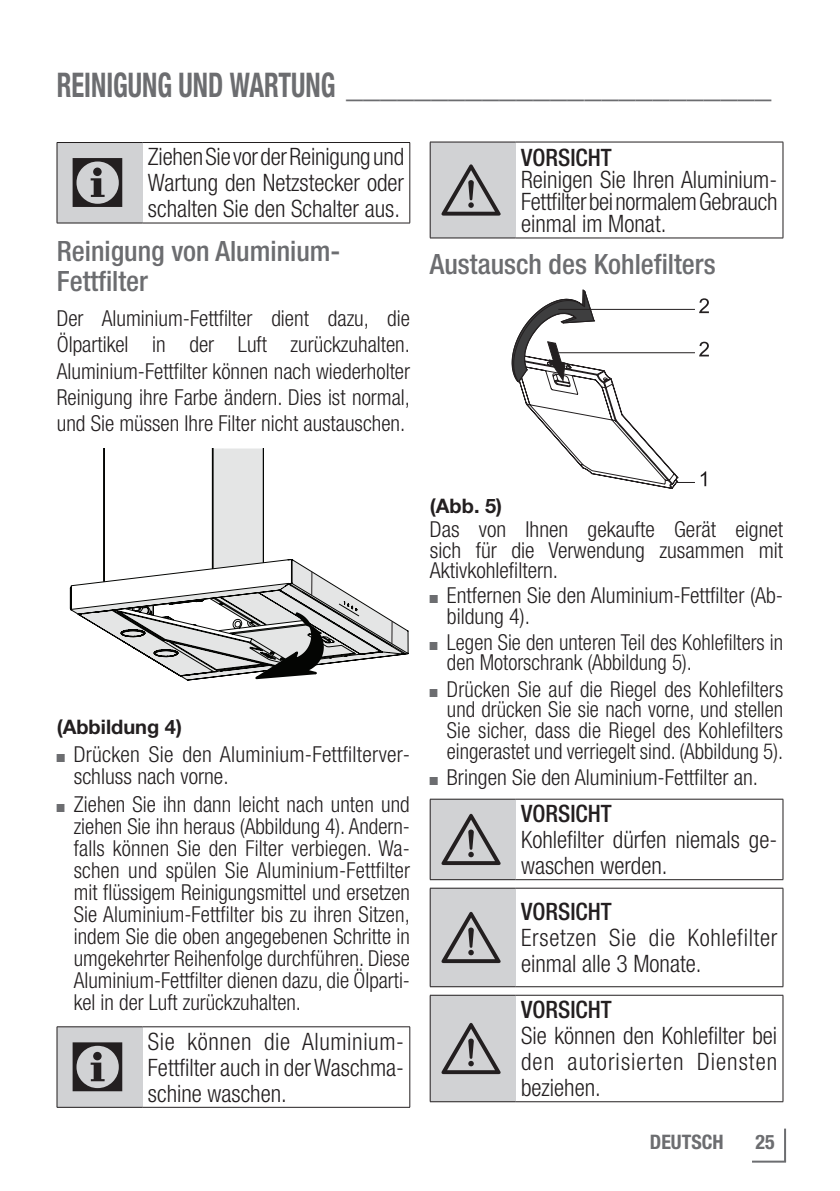
<style>
.page{position:relative;width:840px;height:1191px;background:#fff}
.page>*{position:absolute;margin:0;border:0;box-sizing:border-box;transform-origin:0 0}
.t1{font:72px "ZIWARNUN";color:#231f20}
.t2{font:64px "ZIWARNUN";color:#231f20}
.t3{font:700 condensed 34px "Helvetica Neue LT Pro";color:#6c6d70;scale:.78 1}
.t4{font:500 condensed 28px/30px "Helvetica Neue LT Pro";color:#6c6d70}
.t5{font:300 condensed 24px/26px "Helvetica Neue LT Pro";color:#231f20;text-align:justify}
.t6{font:300 condensed 24px/26px "Helvetica Neue LT Pro";letter-spacing:.03em;color:#231f20}
.t7{font:500 condensed 24px "Helvetica Neue LT Pro";color:#231f20}
.t8{font:300 condensed 22px/22px "Helvetica Neue LT Pro";color:#231f20;text-align:justify}
.t9{font:300 condensed 22px/20.6px "Helvetica Neue LT Pro";color:#231f20;scale:.96 1}
.t10{font:700 20px "Helvetica Neue LT Pro";color:#231f20}
.t11{font:700 condensed 20px "Helvetica Neue LT Pro";color:#6c6d70}
.s1{font-family:"Futura TOT Boo";font-weight:400;font-stretch:normal;font-size:12px;color:#6c6d70}
</style>
<div class="page">
<hr style="left:783px;top:1128px;width:2px;height:33px;background:#6c6d70">
<hr style="left:751px;top:1160px;width:34px;height:2px;background:#6c6d70">
<div style="left:57px;top:142px;width:85px;height:81px;background:#d1d2d4"></div>
<hr style="left:57px;top:142px;width:85px;height:1px;background:#231f20">
<hr style="left:57px;top:143px;width:1px;height:80px;background:#231f20">
<hr style="left:142px;top:142px;width:268px;height:1px;background:#231f20">
<hr style="left:409px;top:143px;width:1px;height:80px;background:#231f20">
<hr style="left:57px;top:223px;width:85px;height:1px;background:#231f20">
<hr style="left:142px;top:223px;width:268px;height:1px;background:#231f20">
<svg style="left:70px;top:581px;width:339px;height:100px"></svg>
<svg style="left:103px;top:448px;width:305px;height:207px"></svg>
<svg style="left:247px;top:607px;width:82px;height:74px;background:#959695"></svg>
<svg style="left:338px;top:603px;width:21px;height:13px"></svg>
<svg style="left:311px;top:572px;width:1px;height:23px"></svg>
<svg style="left:391px;top:621px;width:1px;height:23px"></svg>
<div style="left:57px;top:1026px;width:85px;height:81px;background:#d1d2d4"></div>
<hr style="left:57px;top:1026px;width:85px;height:1px;background:#231f20">
<hr style="left:57px;top:1027px;width:1px;height:80px;background:#231f20">
<hr style="left:57px;top:1107px;width:85px;height:1px;background:#231f20">
<hr style="left:142px;top:1026px;width:268px;height:1px;background:#231f20">
<hr style="left:409px;top:1027px;width:1px;height:80px;background:#231f20">
<hr style="left:142px;top:1107px;width:268px;height:1px;background:#231f20">
<div style="left:430px;top:142px;width:85px;height:96px;background:#d1d2d4"></div>
<hr style="left:429px;top:142px;width:86px;height:1px;background:#231f20">
<hr style="left:429px;top:142px;width:1px;height:96px;background:#231f20">
<hr style="left:515px;top:142px;width:267px;height:1px;background:#231f20">
<hr style="left:782px;top:142px;width:1px;height:96px;background:#231f20">
<hr style="left:429px;top:238px;width:86px;height:1px;background:#231f20">
<hr style="left:515px;top:238px;width:267px;height:1px;background:#231f20">
<svg style="left:511px;top:289px;width:197px;height:200px"></svg>
<div style="left:430px;top:799px;width:85px;height:80px;background:#d1d2d4"></div>
<hr style="left:429px;top:799px;width:86px;height:1px;background:#231f20">
<hr style="left:429px;top:799px;width:1px;height:80px;background:#231f20">
<hr style="left:515px;top:799px;width:267px;height:1px;background:#231f20">
<hr style="left:782px;top:799px;width:1px;height:80px;background:#231f20">
<hr style="left:429px;top:879px;width:86px;height:1px;background:#231f20">
<hr style="left:515px;top:879px;width:267px;height:1px;background:#231f20">
<div style="left:430px;top:888px;width:85px;height:98px;background:#d1d2d4"></div>
<hr style="left:429px;top:888px;width:86px;height:1px;background:#231f20">
<hr style="left:429px;top:888px;width:1px;height:98px;background:#231f20">
<hr style="left:515px;top:888px;width:267px;height:1px;background:#231f20">
<hr style="left:782px;top:888px;width:1px;height:98px;background:#231f20">
<hr style="left:429px;top:986px;width:86px;height:1px;background:#231f20">
<hr style="left:515px;top:986px;width:267px;height:1px;background:#231f20">
<div style="left:430px;top:995px;width:85px;height:106px;background:#d1d2d4"></div>
<hr style="left:429px;top:995px;width:86px;height:1px;background:#231f20">
<hr style="left:429px;top:995px;width:1px;height:106px;background:#231f20">
<hr style="left:515px;top:995px;width:267px;height:1px;background:#231f20">
<hr style="left:782px;top:995px;width:1px;height:106px;background:#231f20">
<hr style="left:429px;top:1101px;width:86px;height:1px;background:#231f20">
<hr style="left:515px;top:1101px;width:267px;height:1px;background:#231f20">
<h3 class="t3" style="left:57px;top:65px;width:917px">REINIGUNG UND WARTUNG _________________________</h3>
<h1 class="t1" style="left:68px;top:145px;width:63px">C</h1>
<p class="t5" style="left:148px;top:144px;width:257px">Ziehen Sie vor der Reinigung und Wartung den Netzstecker oder schalten Sie den Schalter aus.</p>
<p class="t4" style="left:57px;top:235px;width:285px">Reinigung von Aluminium-<br>Fettfilter</p>
<p class="t8" style="left:57px;top:305px;width:354px;line-height:26.4px">Der Aluminium-Fettfilter dient dazu, die Ölpartikel in der Luft zurückzuhalten.<br>Aluminium-Fettfilter können nach wiederholter Reinigung ihre Farbe ändern. Dies ist normal, und Sie müssen Ihre Filter nicht austauschen.</p>
<p class="t7" style="left:521px;top:143px;width:92px">VORSICHT</p>
<p class="t5" style="left:521px;top:169px;width:258px;line-height:22px">Reinigen Sie Ihren Aluminium-Fettfilter bei normalem Gebrauch einmal im Monat.</p>
<p class="t4" style="left:429px;top:248px;width:287px">Austausch des Kohlefilters</p>
<h2 class="t2" style="left:441px;top:156px;width:63px">A</h2>
<p class="t10" style="left:57px;top:715px;width:127px">(Abbildung 4)</p>
<p class="t8" style="left:74px;top:743px;width:337px;text-indent:-17px"><span class="s1">■</span> Drücken Sie den Aluminium-Fettfilterver&shy;schluss nach vorne.</p>
<p class="t8" style="left:74px;top:793px;width:338px;text-indent:-17px"><span class="s1">■</span> Ziehen Sie ihn dann leicht nach unten und ziehen Sie ihn heraus (Abbildung 4). Andern&shy;falls können Sie den Filter verbiegen. Wa&shy;schen und spülen Sie Aluminium-Fettfilter mit flüssigem Reinigungsmittel und ersetzen Sie Aluminium-Fettfilter bis zu ihren Sitzen, indem Sie die oben angegebenen Schritte in umgekehrter Reihenfolge durchführen. Diese Aluminium-Fettfilter dienen dazu, die Ölparti&shy;kel in der Luft zurückzuhalten.</p>
<h1 class="t1" style="left:68px;top:1029px;width:63px">C</h1>
<p class="t5" style="left:148px;top:1028px;width:257px">Sie können die Aluminium-Fettfilter auch in der Waschma&shy;schine waschen.</p>
<p class="t10" style="left:429px;top:494px;width:74px">(Abb. 5)</p>
<p class="t8" style="left:429px;top:518px;width:354px;line-height:20.6px">Das von Ihnen gekaufte Gerät eignet sich für die Verwendung zusammen mit Aktivkohlefiltern.</p>
<p class="t8" style="left:446px;top:585px;width:337px;line-height:20.6px;text-indent:-17px"><span class="s1">■</span> Entfernen Sie den Aluminium-Fettfilter (Ab&shy;bildung 4).</p>
<p class="t9" style="left:446px;top:631px;width:351px;text-indent:-17px"><span class="s1">■</span> Legen Sie den unteren Teil des Kohlefilters in den Motorschrank (Abbildung 5).</p>
<p class="t9" style="left:446px;top:678px;width:351px;text-align:justify;text-indent:-17px"><span class="s1">■</span> Drücken Sie auf die Riegel des Kohlefilters und drücken Sie sie nach vorne, und stellen Sie sicher, dass die Riegel des Kohlefilters eingerastet und verriegelt sind. (Abbildung 5).</p>
<p class="t8" style="left:429px;top:766px;width:329px"><span class="s1">■</span> Bringen Sie den Aluminium-Fettfilter an.</p>
<h2 class="t2" style="left:441px;top:805px;width:63px">A</h2>
<p class="t7" style="left:521px;top:799px;width:92px">VORSICHT</p>
<p class="t5" style="left:521px;top:826px;width:257px">Kohlefilter dürfen niemals ge&shy;waschen werden.</p>
<h2 class="t2" style="left:441px;top:903px;width:63px">A</h2>
<h2 class="t2" style="left:441px;top:1014px;width:63px">A</h2>
<p class="t7" style="left:521px;top:897px;width:92px">VORSICHT</p>
<p class="t6" style="left:521px;top:924px;width:257px">Ersetzen Sie die Kohlefilter einmal alle 3 Monate.</p>
<p class="t7" style="left:521px;top:995px;width:92px">VORSICHT</p>
<p class="t5" style="left:521px;top:1022px;width:257px">Sie können den Kohlefilter bei den autorisierten Diensten beziehen.</p>
<p class="t11" style="left:649px;top:1130px;width:75px">DEUTSCH</p>
<p class="t11" style="left:755px;top:1130px;width:21px">25</p>
</div>
